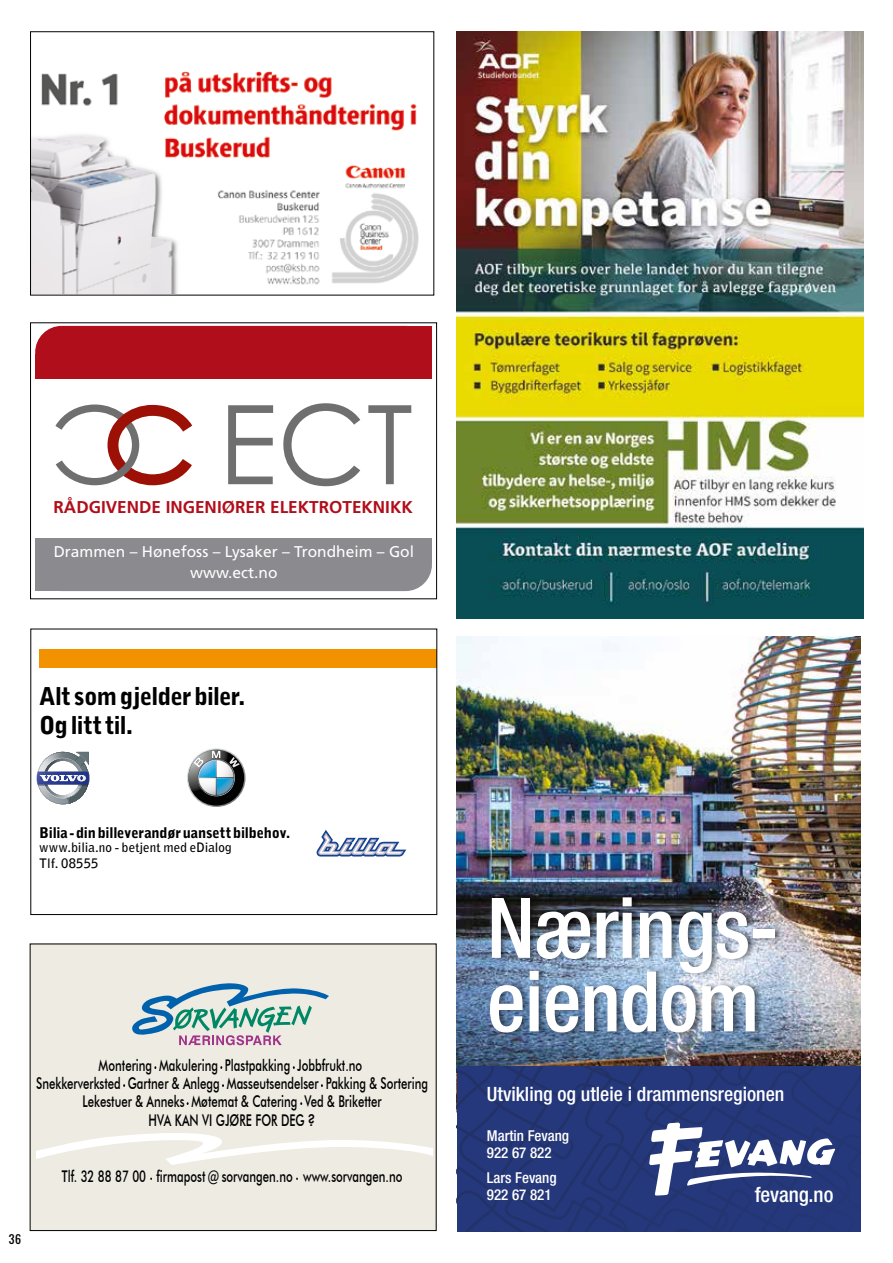
<style>
.page{position:relative;width:893px;height:1263px;background:#fff}
.page>*{position:absolute;margin:0;border:0;box-sizing:border-box;transform-origin:0 0}
.t1{font:500 570px "Futura BT";color:#000;scale:.02 1}
.t2{font:500 condensed 83.85px/73.5px "Helvetica Neue";letter-spacing:-.01em;color:#fff}
.t3{font:900 24.45px/29.4px "Bell Gothic Std";letter-spacing:-.03em;color:#000}
.t4{font:500 condensed 21px "Helvetica Neue";color:#fff}
.t5{font:500 condensed 19.8px "Helvetica Neue";color:#fff}
.t6{font:700 17.1px "Frutiger LT Std";color:#b00e1a}
.t7{font:500 16.2px/18.1px "Futura BT";color:#000;text-align:center;scale:.7 1}
.t8{font:15.6px/21.8px "Frutiger LT Std";color:#fff;text-align:center}
.t9{font:500 condensed 15px/16.5px "Helvetica Neue";color:#fff}
.t10{font:900 14.7px "Bell Gothic Std";letter-spacing:-.015em;color:#000}
.t11{font:700 13.05px/16.4px "Bell Gothic Std";letter-spacing:.005em;color:#000}
.t12{font:11.25px "Oswald";color:#000}
</style>
<div class="page">
<div style="left:32px;top:945px;width:403px;height:284px;background:#edebe2"></div>
<div style="left:37px;top:981px;width:395px;height:212px;background:#edebe2"></div>
<svg style="left:37px;top:1132px;width:395px;height:33px"></svg>
<svg style="left:131px;top:981px;width:198px;height:64px;background:#b1c7cb"></svg>
<div style="left:35px;top:355px;width:397px;height:24px;background:#b00e1a"></div>
<div style="left:35px;top:326px;width:397px;height:53px;background:#b00e1a;border-radius:26px"></div>
<div style="left:35px;top:538px;width:397px;height:24px;background:#8a8a8f"></div>
<div style="left:35px;top:538px;width:397px;height:53px;background:#8a8a8f;border-radius:26px"></div>
<svg style="left:55px;top:404px;width:138px;height:82px"></svg>
<svg style="left:228px;top:405px;width:45px;height:79px"></svg>
<svg style="left:283px;top:403px;width:77px;height:83px"></svg>
<svg style="left:368px;top:405px;width:43px;height:79px"></svg>
<div style="left:30px;top:322px;width:407px;height:277px;border:1px solid #000"></div>
<img style="left:32px;top:71px;width:387px;height:222px">
<div style="left:30px;top:31px;width:404px;height:264px;border:1px solid #000"></div>
<div style="left:39px;top:650px;width:398px;height:18px;background:#f39200"></div>
<svg style="left:317px;top:830px;width:89px;height:26px"></svg>
<svg style="left:37px;top:752px;width:53px;height:52px"></svg>
<svg style="left:187px;top:748px;width:59px;height:59px"></svg>
<img style="left:456px;top:31px;width:407px;height:587px">
<img style="left:457px;top:636px;width:404px;height:430px">
<svg style="left:457px;top:1066px;width:404px;height:166px;background:#324381"></svg>
<div style="left:490px;top:893px;width:293px;height:143px;background:#000;opacity:.43"></div>
<h1 class="t1" style="left:62px;top:164px;width:17025px">Tlf. 32 87 0 firm p t@ s rva ge n ws rva ge .no</h1>
<p class="t6" style="left:54px;top:497px;width:361px">RÅDGIVENDE INGENIØRER ELEKTROTEKNIKK</p>
<p class="t8" style="left:54px;top:540px;width:362px">Drammen – Hønefoss – Lysaker – Trondheim – Gol www.ect.no</p>
<h3 class="t3" style="left:39px;top:682px;width:208px">Alt somgjelderbiler.<br>Oglitttil.</h3>
<p class="t10" style="left:39px;top:824px;width:252px">Bilia-dinbilleverandøruansettbilbehov.</p>
<p class="t11" style="left:39px;top:839px;width:194px">www.bilia.no - betjent med eDialog<br>Tlf. 08555</p>
<p class="t7" style="left:36px;top:1056px;width:561px">Montering Makulering Plastpakking Jobbfrukt.no<br>Snekkerverksted Gartner &amp; Anlegg Masseutsendelser Pakking &amp; Sortering Lekestuer &amp; Anneks Møtemat &amp; Catering Ved &amp; Briketter<br>HVA KAN VI GJØRE FOR DEG ?</p>
<p class="t7" style="left:62px;top:1167px;width:488px">Tlf. 32 88 87 00 firmapost @ sorvangen.no www.sorvangen.no</p>
<p class="t12" style="left:9px;top:1230px;width:14px">36</p>
<h2 class="t2" style="left:487px;top:890px;width:294px">Nærings&shy;eiendom</h2>
<p class="t5" style="left:487px;top:1082px;width:299px">Utvikling og utleie i drammensregionen</p>
<p class="t9" style="left:487px;top:1128px;width:84px">Martin Fevang<br>922 67 822</p>
<p class="t9" style="left:487px;top:1170px;width:71px">Lars Fevang<br>922 67 821</p>
<p class="t4" style="left:755px;top:1182px;width:80px">fevang.no</p>
</div>
